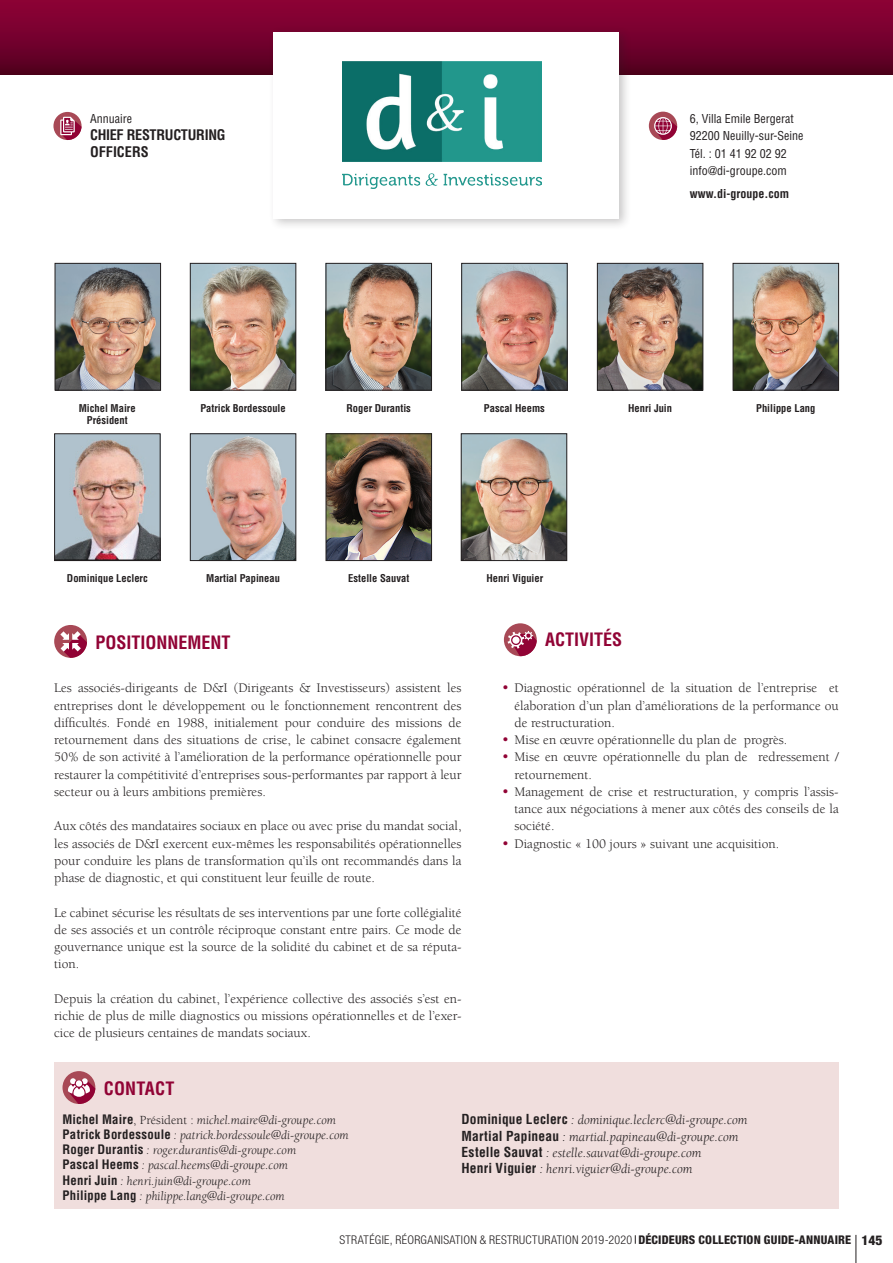
<style>
.page{position:relative;width:893px;height:1263px;background:#fff}
.page>*{position:absolute;margin:0;border:0;box-sizing:border-box;transform-origin:0 0}
.t1{font:700 condensed 18px "Helvetica LT Std";color:#910335}
.t2{font:700 condensed 14.25px/17.1px "Helvetica LT Std";letter-spacing:-.02em;color:#231f20}
.t3{font:13.5px/17.2px "Berkeley Std";color:#231f20;text-align:justify}
.t4{font:italic 13.5px/16.2px "Berkeley Std";color:#231f20}
.t5{font:italic 12.75px/15.3px "Berkeley Std";color:#231f20}
.t6{font:300 condensed 12px "Helvetica Neue LT Std";letter-spacing:.03em;color:#231f20}
.t7{font:condensed 12px/17.2px "Helvetica LT Std";color:#231f20}
.t8{font:700 condensed 12px "Helvetica LT Std";color:#231f20}
.t9{font:700 condensed 10.5px/12.6px "Helvetica LT Std";color:#231f20;text-align:center}
.s1{font-size:15px;color:#910335}
.s2{font-family:"Helvetica LT Std";font-weight:700;font-style:normal;font-stretch:condensed}
.s3{font-style:normal}
.s4{font-weight:800}
.s5{font-weight:800;font-size:13.5px}
</style>
<div class="page">
<svg style="left:856px;top:1235px;width:1px;height:28px"></svg>
<div style="left:0;top:0;width:893px;height:74px;background:linear-gradient(to bottom,#920138,#550021)"></div>
<div style="left:268px;top:26px;width:363px;height:205px;background:#231f20;opacity:.25"></div>
<div style="left:274px;top:32px;width:345px;height:186px;background:#fff"></div>
<svg style="left:53px;top:112px;width:29px;height:28px"></svg>
<svg style="left:60px;top:117px;width:22px;height:23px"></svg>
<div style="left:649px;top:112px;width:28px;height:28px;background:#a84956;border-radius:50%"></div>
<svg style="left:654px;top:117px;width:23px;height:23px"></svg>
<img style="left:343px;top:62px;width:199px;height:126px">
<img style="left:192px;top:436px;width:102px;height:123px">
<div style="left:190px;top:434px;width:106px;height:127px;border:1px solid #231f20"></div>
<img style="left:192px;top:265px;width:102px;height:123px">
<div style="left:190px;top:263px;width:106px;height:127px;border:1px solid #231f20"></div>
<img style="left:463px;top:436px;width:102px;height:123px">
<div style="left:461px;top:434px;width:106px;height:127px;border:1px solid #231f20"></div>
<img style="left:328px;top:265px;width:102px;height:123px">
<div style="left:326px;top:263px;width:106px;height:127px;border:1px solid #231f20"></div>
<img style="left:328px;top:436px;width:102px;height:123px">
<div style="left:326px;top:434px;width:106px;height:127px;border:1px solid #231f20"></div>
<img style="left:57px;top:265px;width:102px;height:123px">
<div style="left:55px;top:263px;width:106px;height:127px;border:1px solid #231f20"></div>
<img style="left:463px;top:265px;width:102px;height:123px">
<div style="left:461px;top:263px;width:106px;height:127px;border:1px solid #231f20"></div>
<div style="left:504px;top:623px;width:33px;height:33px;background:#a84956;border-radius:50%"></div>
<svg style="left:508px;top:631px;width:29px;height:25px"></svg>
<div style="left:512px;top:636px;width:8px;height:8px;background:#fff;border-radius:50%"></div>
<div style="left:54px;top:625px;width:33px;height:33px;background:#a84956;border-radius:50%"></div>
<svg style="left:60px;top:631px;width:27px;height:27px"></svg>
<div style="left:54px;top:1062px;width:785px;height:147px;background:#f0dedd"></div>
<div style="left:63px;top:1071px;width:32px;height:33px;background:#a84956;border-radius:50%"></div>
<svg style="left:68px;top:1078px;width:27px;height:26px"></svg>
<img style="left:599px;top:265px;width:102px;height:123px">
<div style="left:597px;top:263px;width:106px;height:127px;border:1px solid #231f20"></div>
<img style="left:735px;top:265px;width:102px;height:123px">
<div style="left:733px;top:263px;width:106px;height:127px;border:1px solid #231f20"></div>
<img style="left:56px;top:436px;width:102px;height:123px">
<div style="left:54px;top:434px;width:106px;height:127px;border:1px solid #231f20"></div>
<p class="t7" style="left:90px;top:110px;width:43px">Annuaire</p>
<p class="t2" style="left:90px;top:126px;width:137px">CHIEF RESTRUCTURING<br>OFFICERS</p>
<p class="t9" style="left:79px;top:402px;width:58px">Michel Maire<br>Président</p>
<p class="t9" style="left:484px;top:402px;width:62px">Pascal Heems</p>
<p class="t9" style="left:200px;top:402px;width:87px">Patrick Bordessoule</p>
<p class="t9" style="left:347px;top:402px;width:66px">Roger Durantis</p>
<p class="t9" style="left:67px;top:572px;width:82px">Dominique Leclerc</p>
<p class="t9" style="left:206px;top:572px;width:75px">Martial Papineau</p>
<p class="t9" style="left:348px;top:572px;width:62px">Estelle Sauvat</p>
<p class="t9" style="left:486px;top:572px;width:58px">Henri Viguier</p>
<p class="t7" style="left:690px;top:110px;width:115px">6, Villa Emile Bergerat<br>92200 Neuilly-sur-Seine<br>Tél. : 01 41 92 02 92 info@di-groupe.com</p>
<p class="t8" style="left:690px;top:186px;width:101px">www.di-groupe.com</p>
<p class="t9" style="left:628px;top:402px;width:46px">Henri Juin</p>
<p class="t9" style="left:756px;top:402px;width:61px">Philippe Lang</p>
<h1 class="t1" style="left:96px;top:631px;width:137px">POSITIONNEMENT</h1>
<p class="t3" style="left:54px;top:680px;width:409px">Les associés-dirigeants de D&amp;I (Dirigeants &amp; Investisseurs) assistent les entreprises dont le développement ou le fonctionnement rencontrent des difficultés. Fondé en 1988, initialement pour conduire des missions de retournement dans des situations de crise, le cabinet consacre également 50% de son activité à l’amélioration de la performance opérationnelle pour restaurer la compétitivité d’entreprises sous-performantes par rapport à leur secteur ou à leurs ambitions premières.</p>
<p class="t3" style="left:54px;top:818px;width:409px">Aux côtés des mandataires sociaux en place ou avec prise du mandat social, les associés de D&amp;I exercent eux-mêmes les responsabilités opérationnelles pour conduire les plans de transformation qu’ils ont recommandés dans la phase de diagnostic, et qui constituent leur feuille de route.</p>
<p class="t3" style="left:54px;top:904px;width:409px">Le cabinet sécurise les résultats de ses interventions par une forte collégialité de ses associés et un contrôle réciproque constant entre pairs. Ce mode de gouvernance unique est la source de la solidité du cabinet et de sa réputa&shy;tion.</p>
<p class="t3" style="left:54px;top:990px;width:409px">Depuis la création du cabinet, l’expérience collective des associés s’est en&shy;richie de plus de mille diagnostics ou missions opérationnelles et de l’exer&shy;cice de plusieurs centaines de mandats sociaux.</p>
<h1 class="t1" style="left:545px;top:628px;width:79px">ACTIVITÉS</h1>
<p class="t3" style="left:514px;top:680px;width:326px;text-indent:-13px"><span class="s1">•</span> Diagnostic opérationnel de la situation de l’entreprise et élaboration d’un plan d’améliorations de la performance ou de restructuration.</p>
<p class="t3" style="left:502px;top:731px;width:287px"><span class="s1">•</span> Mise en œuvre opérationnelle du plan de progrès.</p>
<p class="t3" style="left:514px;top:749px;width:326px;text-indent:-13px"><span class="s1">•</span> Mise en œuvre opérationnelle du plan de redressement / retournement.</p>
<p class="t3" style="left:514px;top:783px;width:326px;text-indent:-13px"><span class="s1">•</span> Management de crise et restructuration, y compris l’assis&shy;tance aux négociations à mener aux côtés des conseils de la société.</p>
<p class="t3" style="left:502px;top:835px;width:279px"><span class="s1">•</span> Diagnostic « 100 jours » suivant une acquisition.</p>
<h1 class="t1" style="left:104px;top:1077px;width:72px">CONTACT</h1>
<p class="t5" style="left:63px;top:1112px;width:288px"><span class="s2">Michel Maire</span><span class="s3">, Président :</span> michel.maire@di-groupe.com <span class="s2">Patrick Bordessoule</span> : patrick.bordessoule@di-groupe.com <span class="s2">Roger Durantis</span> : roger.durantis@di-groupe.com<br><span class="s2">Pascal Heems</span> : pascal.heems@di-groupe.com<br><span class="s2">Henri Juin</span> : henri.juin@di-groupe.com<br><span class="s2">Philippe Lang</span> : philippe.lang@di-groupe.com</p>
<p class="t4" style="left:461px;top:1112px;width:288px"><span class="s2">Dominique Leclerc</span> : dominique.leclerc@di-groupe.com <span class="s2">Martial Papineau</span> : martial.papineau@di-groupe.com <span class="s2">Estelle Sauvat</span> : estelle.sauvat@di-groupe.com<br><span class="s2">Henri Viguier</span> : henri.viguier@di-groupe.com</p>
<p class="t6" style="left:339px;top:1232px;width:545px">STRATÉGIE, RÉORGANISATION &amp; RESTRUCTURATION 2019-2020 <span class="s4">DÉCIDEURS COLLECTION GUIDE-ANNUAIRE</span> <span class="s5">145</span></p>
</div>
